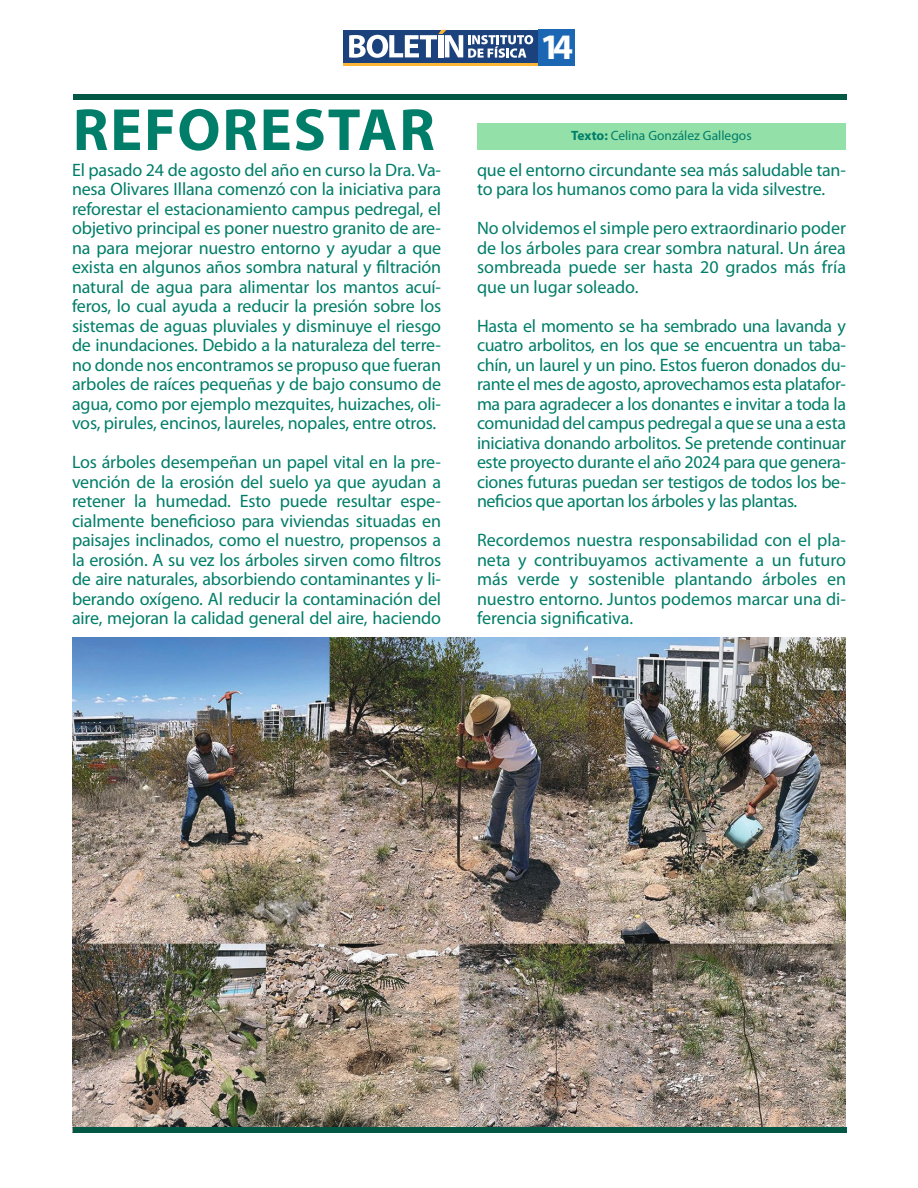
<style>
.page{position:relative;width:918px;height:1188px;background:#fff}
.page>*{position:absolute;margin:0;border:0;box-sizing:border-box;transform-origin:0 0}
.t1{font:700 60px "Myriad Pro";letter-spacing:.03em;color:#007e69}
.t2{font:700 36px "Myriad Pro";color:#fff}
.t3{font:18px/19.5px "Myriad Pro";letter-spacing:-.01em;color:#007e69;text-align:justify}
.t4{font:13.5px "Myriad Pro";color:#007e69}
.s1{font-weight:700}
</style>
<div class="page">
<hr style="left:344px;top:63px;width:194px;height:3px;background:#fdb536">
<div style="left:344px;top:30px;width:194px;height:33px;background:#1c427d"></div>
<svg style="left:349px;top:30px;width:184px;height:28px"></svg>
<div style="left:538px;top:30px;width:36px;height:36px;background:#1b67b3"></div>
<img style="left:72px;top:637px;width:774px;height:496px">
<div style="left:73px;top:94px;width:774px;height:6px;background:#005845"></div>
<div style="left:477px;top:123px;width:369px;height:27px;background:#94e0a9"></div>
<div style="left:73px;top:1127px;width:774px;height:5px;background:#005845"></div>
<h1 class="t1" style="left:73px;top:96px;width:363px">REFORESTAR</h1>
<p class="t3" style="left:72px;top:160px;width:371px">El pasado 24 de agosto del año en curso la Dra. Va&shy;nesa Olivares Illana comenzó con la iniciativa para reforestar el estacionamiento campus pedregal, el objetivo principal es poner nuestro granito de are&shy;na para mejorar nuestro entorno y ayudar a que exista en algunos años sombra natural y filtración natural de agua para alimentar los mantos acuí&shy;feros, lo cual ayuda a reducir la presión sobre los sistemas de aguas pluviales y disminuye el riesgo de inundaciones. Debido a la naturaleza del terre&shy;no donde nos encontramos se propuso que fueran arboles de raíces pequeñas y de bajo consumo de agua, como por ejemplo mezquites, huizaches, oli&shy;vos, pirules, encinos, laureles, nopales, entre otros.</p>
<p class="t3" style="left:72px;top:453px;width:371px">Los árboles desempeñan un papel vital en la pre&shy;vención de la erosión del suelo ya que ayudan a retener la humedad. Esto puede resultar espe&shy;cialmente beneficioso para viviendas situadas en paisajes inclinados, como el nuestro, propensos a la erosión. A su vez los árboles sirven como filtros de aire naturales, absorbiendo contaminantes y li&shy;berando oxígeno. Al reducir la contaminación del aire, mejoran la calidad general del aire, haciendo</p>
<h2 class="t2" style="left:540px;top:26px;width:35px">14</h2>
<p class="t4" style="left:571px;top:128px;width:182px"><span class="s1">Texto:</span> Celina González Gallegos</p>
<p class="t3" style="left:477px;top:160px;width:371px">que el entorno circundante sea más saludable tan&shy;to para los humanos como para la vida silvestre.</p>
<p class="t3" style="left:477px;top:219px;width:371px">No olvidemos el simple pero extraordinario poder de los árboles para crear sombra natural. Un área sombreada puede ser hasta 20 grados más fría que un lugar soleado.</p>
<p class="t3" style="left:477px;top:316px;width:371px">Hasta el momento se ha sembrado una lavanda y cuatro arbolitos, en los que se encuentra un taba&shy;chín, un laurel y un pino. Estos fueron donados du&shy;rante el mes de agosto, aprovechamos esta platafor&shy;ma para agradecer a los donantes e invitar a toda la comunidad del campus pedregal a que se una a esta iniciativa donando arbolitos. Se pretende continuar este proyecto durante el año 2024 para que genera&shy;ciones futuras puedan ser testigos de todos los be&shy;neficios que aportan los árboles y las plantas.</p>
<p class="t3" style="left:477px;top:531px;width:371px">Recordemos nuestra responsabilidad con el pla&shy;neta y contribuyamos activamente a un futuro más verde y sostenible plantando árboles en nuestro entorno. Juntos podemos marcar una di&shy;ferencia significativa.</p>
</div>
